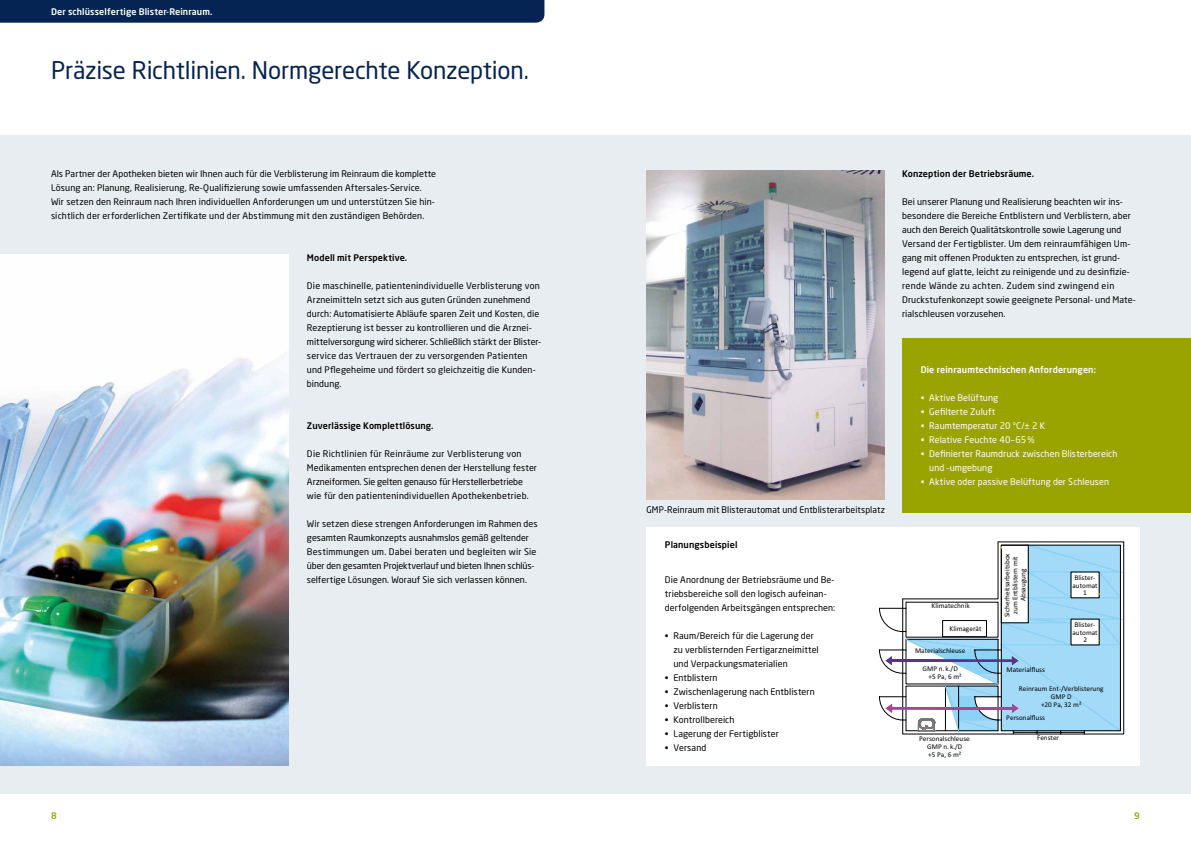
<style>
.page{position:relative;width:1191px;height:842px;background:#fff}
.page>*{position:absolute;margin:0;border:0;box-sizing:border-box;transform-origin:0 0}
.t1{font:24px "Neo Sans W1 G";letter-spacing:-.01em;color:#052453}
.t2{font:9px/14px "Neo Sans W1 G";letter-spacing:.01em;color:#000}
.t3{font:9px/14px "Neo Sans W1 G";letter-spacing:.01em;color:#fff}
.t4{font:500 9px "Neo Sans W1 G";letter-spacing:.01em;color:#000}
.t5{font:500 9px "Neo Sans W1 G";letter-spacing:.01em;color:#fff}
.t6{font:500 9px "Neo Sans W1 G";color:#9aa400}
.t7{font:7.2px/7.7px "Calibri";color:#000;text-align:center}
</style>
<div class="page">
<div style="left:0;top:135px;width:1191px;height:658px;background:#e8edf1"></div>
<div style="left:902px;top:338px;width:289px;height:175px;background:#9aa400"></div>
<div style="left:646px;top:527px;width:494px;height:238px;background:#fff"></div>
<img style="left:646px;top:170px;width:238px;height:329px">
<svg style="left:879px;top:541px;width:242px;height:194px"></svg>
<img style="left:0;top:254px;width:289px;height:511px">
<div style="left:0;top:0;width:544px;height:23px;background:#052453"></div>
<p class="t5" style="left:51px;top:6px;width:163px">Der schlüsselfertige Blister-Reinraum.</p>
<h1 class="t1" style="left:51px;top:56px;width:479px">Präzise Richtlinien. Normgerechte Konzeption.</h1>
<p class="t2" style="left:51px;top:167px;width:386px">Als Partner der Apotheken bieten wir Ihnen auch für die Verblisterung im Reinraum die komplette Lösung an: Planung, Realisierung, Re-Qualifizierung sowie umfassenden Aftersales-Service.<br>Wir setzen den Reinraum nach Ihren individuellen Anforderungen um und unterstützen Sie hin&shy;sichtlich der erforderlichen Zertifikate und der Abstimmung mit den zuständigen Behörden.</p>
<p class="t4" style="left:307px;top:252px;width:102px">Modell mit Perspektive.</p>
<p class="t2" style="left:307px;top:279px;width:235px">Die maschinelle, patientenindividuelle Verblisterung von Arzneimitteln setzt sich aus guten Gründen zunehmend durch: Automatisierte Abläufe sparen Zeit und Kosten, die Rezeptierung ist besser zu kontrollieren und die Arznei&shy;mittelversorgung wird sicherer. Schließlich stärkt der Blister&shy;service das Vertrauen der zu versorgenden Patienten und Pflegeheime und fördert so gleichzeitig die Kunden&shy;bindung.</p>
<p class="t4" style="left:307px;top:420px;width:128px">Zuverlässige Komplettlösung.</p>
<p class="t2" style="left:307px;top:447px;width:232px">Die Richtlinien für Reinräume zur Verblisterung von Medikamenten entsprechen denen der Herstellung fester Arzneiformen. Sie gelten genauso für Herstellerbetriebe wie für den patientenindividuellen Apothekenbetrieb.</p>
<p class="t2" style="left:307px;top:517px;width:232px">Wir setzen diese strengen Anforderungen im Rahmen des gesamten Raumkonzepts ausnahmslos gemäß geltender Bestimmungen um. Dabei beraten und begleiten wir Sie über den gesamten Projektverlauf und bieten Ihnen schlüs&shy;selfertige Lösungen. Worauf Sie sich verlassen können.</p>
<p class="t4" style="left:902px;top:168px;width:134px">Konzeption der Betriebsräume.</p>
<p class="t2" style="left:902px;top:195px;width:235px">Bei unserer Planung und Realisierung beachten wir ins&shy;besondere die Bereiche Entblistern und Verblistern, aber auch den Bereich Qualitätskontrolle sowie Lagerung und Versand der Fertigblister. Um dem reinraumfähigen Um&shy;gang mit offenen Produkten zu entsprechen, ist grund&shy;legend auf glatte, leicht zu reinigende und zu desinfizie&shy;rende Wände zu achten. Zudem sind zwingend ein Druckstufenkonzept sowie geeignete Personal- und Mate&shy;rialschleusen vorzusehen.</p>
<p class="t2" style="left:646px;top:503px;width:240px">GMP-Reinraum mit Blisterautomat und Entblisterarbeitsplatz</p>
<p class="t4" style="left:665px;top:539px;width:74px">Planungsbeispiel</p>
<p class="t2" style="left:665px;top:573px;width:172px">Die Anordnung der Betriebsräume und Be&shy;triebsbereiche soll den logisch aufeinan&shy;derfolgenden Arbeitsgängen entsprechen:</p>
<p class="t2" style="left:673px;top:629px;width:147px;text-indent:-9px">• Raum/Bereich für die Lagerung der zu verblisternden Fertigarzneimittel und Verpackungsmaterialien</p>
<p class="t2" style="left:665px;top:671px;width:54px">• Entblistern</p>
<p class="t2" style="left:665px;top:685px;width:151px">• Zwischenlagerung nach Entblistern</p>
<p class="t2" style="left:665px;top:699px;width:54px">• Verblistern</p>
<p class="t2" style="left:665px;top:713px;width:71px">• Kontrollbereich</p>
<p class="t2" style="left:665px;top:727px;width:115px">• Lagerung der Fertigblister</p>
<p class="t2" style="left:665px;top:741px;width:43px">• Versand</p>
<p class="t5" style="left:920px;top:364px;width:177px">Die reinraumtechnischen Anforderungen:</p>
<p class="t3" style="left:920px;top:391px;width:79px">• Aktive Belüftung</p>
<p class="t3" style="left:920px;top:405px;width:76px">• Gefilterte Zuluft</p>
<p class="t3" style="left:920px;top:419px;width:126px">• Raumtemperatur 20 °C/± 2 K</p>
<p class="t3" style="left:920px;top:433px;width:115px">• Relative Feuchte 40–65%</p>
<p class="t3" style="left:929px;top:447px;width:190px;text-indent:-9px">• Definierter Raumdruck zwischen Blisterbereich und -umgebung</p>
<p class="t3" style="left:920px;top:475px;width:190px">• Aktive oder passive Belüftung der Schleusen</p>
<p class="t7" style="left:931px;top:602px;width:40px">Klimatechnik</p>
<p class="t7" style="left:949px;top:624px;width:33px">Klimagerät</p>
<p class="t7" style="left:915px;top:646px;width:52px">Materialschleuse</p>
<p class="t7" style="left:928px;top:665px;width:35px;text-align:left;text-indent:-6px">GMP n. k./D +5 Pa, 6 m²</p>
<p class="t7" style="left:919px;top:735px;width:52px;line-height:8.1px">Personalschleuse<br>GMP n. k./D<br>+5 Pa, 6 m²</p>
<p class="t7" style="left:1003px;top:617px;width:65px;line-height:8px;rotate:-90deg">Sicherheitsarbeitsbox zum Entblistern mit<br>Absaugung</p>
<p class="t7" style="left:1006px;top:665px;width:40px">Materialfluss</p>
<p class="t7" style="left:1072px;top:574px;width:27px">Blister&shy;automat<br>1</p>
<p class="t7" style="left:1072px;top:621px;width:27px">Blister&shy;automat<br>2</p>
<p class="t7" style="left:1018px;top:685px;width:86px">Reinraum Ent-/Verblisterung<br>GMP D<br>+20 Pa, 32 m²</p>
<p class="t7" style="left:1006px;top:713px;width:40px">Personalfluss</p>
<p class="t7" style="left:1037px;top:734px;width:24px">Fenster</p>
<p class="t6" style="left:51px;top:810px;width:7px">8</p>
<p class="t6" style="left:1134px;top:810px;width:7px">9</p>
</div>
